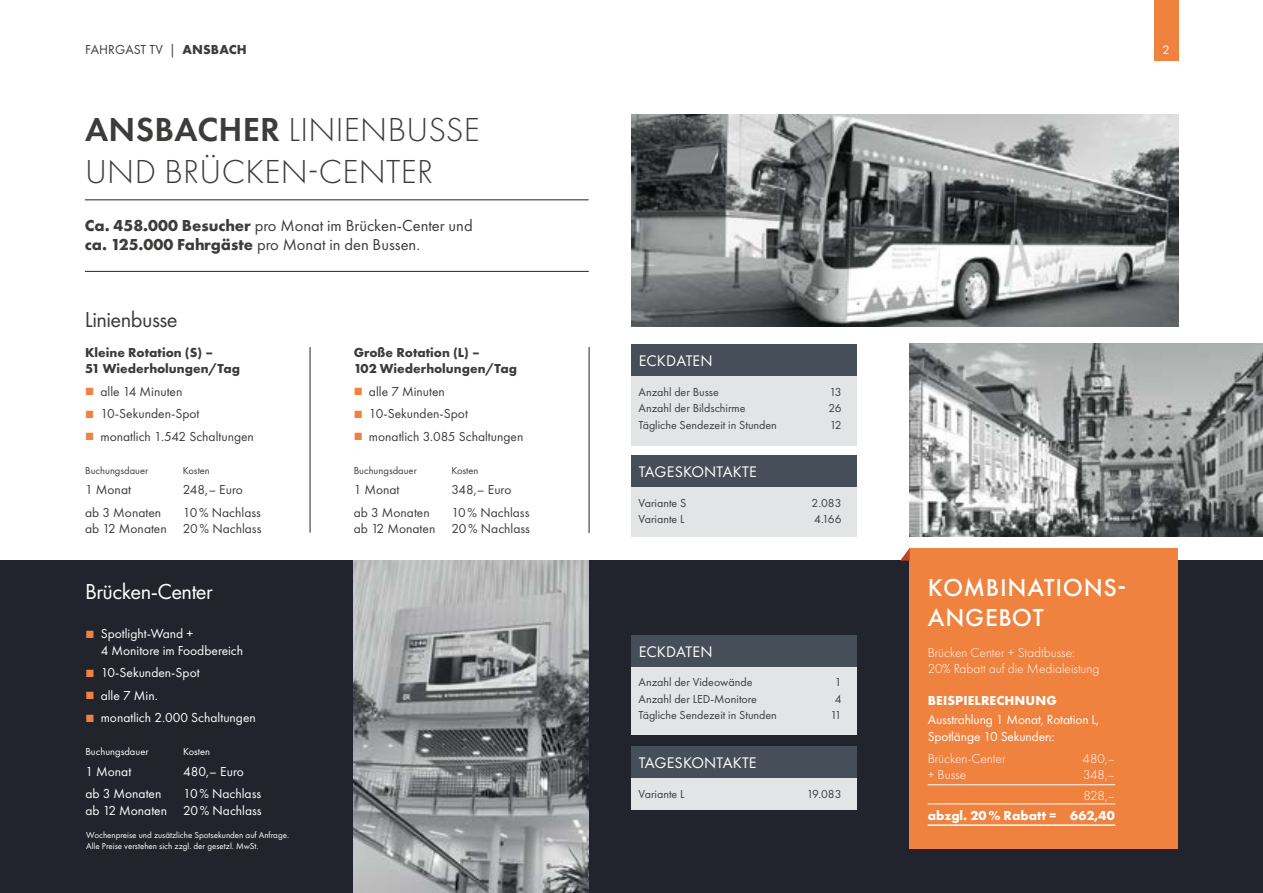
<style>
.page{position:relative;width:1263px;height:893px;background:#fff}
.page>*{position:absolute;margin:0;border:0;box-sizing:border-box;transform-origin:0 0}
.t1{font:300 34.5px/41.4px "Futura PT";letter-spacing:.01em;color:#3c3c3b}
.t2{font:500 25.5px/30.6px "Futura PT";letter-spacing:.03em;color:#fff}
.t3{font:22.5px "Futura PT";letter-spacing:-.025em;color:#fff}
.t4{font:22.5px "Futura PT";letter-spacing:-.025em;color:#3c3c3b}
.t5{font:16.5px/19.8px "Futura PT";color:#3c3c3b}
.t6{font:15.9px "Futura PT";letter-spacing:.01em;color:#fff}
.t7{font:13.5px/16.2px "Futura PT";color:#3c3c3b;text-align:right}
.t8{font:13.5px/16.2px "Futura PT";color:#fff}
.t9{font:300 13.5px/16.2px "Futura PT";color:#fff}
.t10{font:700 13.5px/16.2px "Futura PT";color:#3c3c3b}
.t11{font:700 13.5px "Futura PT";letter-spacing:.01em;color:#fff}
.t12{font:12.75px "Futura PT";color:#fff}
.t13{font:12px "Futura PT";color:#3c3c3b}
.t14{font:10.5px "Futura PT";color:#3c3c3b}
.t15{font:10.5px "Futura PT";color:#fff}
.t16{font:9px/10.8px "Futura PT";color:#fff}
.s1{font-weight:700}
.s2{font-weight:600}
.s3{color:#f08240}
</style>
<div class="page">
<div style="left:1154px;top:0;width:24px;height:60px;background:#f08240"></div>
<div style="left:0;top:561px;width:1263px;height:332px;background:#21242c"></div>
<div style="left:631px;top:635px;width:226px;height:99px;background:#e3e4e6"></div>
<div style="left:631px;top:635px;width:226px;height:32px;background:#464f59"></div>
<div style="left:631px;top:746px;width:226px;height:64px;background:#e3e4e6"></div>
<div style="left:631px;top:746px;width:226px;height:32px;background:#464f59"></div>
<img style="left:910px;top:343px;width:353px;height:194px">
<img style="left:631px;top:115px;width:547px;height:212px">
<div style="left:631px;top:344px;width:226px;height:102px;background:#e3e4e6"></div>
<div style="left:631px;top:344px;width:226px;height:32px;background:#464f59"></div>
<div style="left:631px;top:455px;width:226px;height:82px;background:#e3e4e6"></div>
<div style="left:631px;top:455px;width:226px;height:32px;background:#464f59"></div>
<div style="left:910px;top:548px;width:268px;height:301px;background:#f08240"></div>
<img style="left:354px;top:561px;width:235px;height:332px">
<hr style="left:85px;top:199px;width:504px;height:1px;background:#21242c">
<hr style="left:85px;top:271px;width:504px;height:1px;background:#21242c">
<hr style="left:310px;top:347px;width:1px;height:186px;background:#21242c">
<hr style="left:589px;top:347px;width:1px;height:186px;background:#21242c">
<hr style="left:928px;top:804px;width:187px;height:1px;background:#fff">
<hr style="left:928px;top:784px;width:187px;height:1px;background:#fff">
<hr style="left:928px;top:824px;width:187px;height:2px;background:#fff">
<svg style="left:900px;top:548px;width:10px;height:13px"></svg>
<p class="t7" style="left:85px;top:41px;width:163px">FAHRGAST TV | <span class="s1">ANSBACH</span></p>
<p class="t12" style="left:1162px;top:42px;width:9px">2</p>
<h1 class="t1" style="left:85px;top:109px;width:396px"><span class="s2">ANSBACHER</span> LINIENBUSSE<br>UND BRÜCKEN-CENTER</h1>
<p class="t5" style="left:85px;top:215px;width:389px"><span class="s1">Ca. 458.000 Besucher</span> pro Monat im Brücken-Center und <span class="s1">ca. 125.000 Fahrgäste</span> pro Monat in den Bussen.</p>
<h3 class="t4" style="left:85px;top:306px;width:94px">Linienbusse</h3>
<p class="t10" style="left:85px;top:344px;width:156px">Kleine Rotation (S) –<br>51 Wiederholungen/Tag</p>
<p class="t7" style="left:85px;top:383px;width:99px"><span class="s3">■</span> alle 14 Minuten</p>
<p class="t7" style="left:85px;top:406px;width:116px"><span class="s3">■</span> 10-Sekunden-Spot</p>
<p class="t7" style="left:85px;top:428px;width:170px"><span class="s3">■</span> monatlich 1.542 Schaltungen</p>
<p class="t14" style="left:85px;top:464px;width:65px">Buchungsdauer</p>
<p class="t14" style="left:183px;top:464px;width:28px">Kosten</p>
<p class="t7" style="left:85px;top:482px;width:47px">1 Monat</p>
<p class="t7" style="left:183px;top:482px;width:61px">248,– Euro</p>
<p class="t7" style="left:85px;top:504px;width:78px">ab 3 Monaten</p>
<p class="t7" style="left:85px;top:504px;width:178px">10% Nachlass<br>ab 12 Monaten 20% Nachlass</p>
<h3 class="t3" style="left:85px;top:578px;width:129px">Brücken-Center</h3>
<p class="t8" style="left:101px;top:626px;width:144px;text-indent:-15px"><span class="s3">■</span> Spotlight-Wand +<br>4 Monitore im Foodbereich</p>
<p class="t8" style="left:85px;top:664px;width:116px"><span class="s3">■</span> 10-Sekunden-Spot</p>
<p class="t8" style="left:85px;top:687px;width:74px"><span class="s3">■</span> alle 7 Min.</p>
<p class="t8" style="left:85px;top:710px;width:172px"><span class="s3">■</span> monatlich 2.000 Schaltungen</p>
<p class="t15" style="left:85px;top:746px;width:65px">Buchungsdauer</p>
<p class="t15" style="left:183px;top:746px;width:28px">Kosten</p>
<p class="t8" style="left:85px;top:763px;width:47px">1 Monat</p>
<p class="t8" style="left:183px;top:763px;width:62px">480,– Euro</p>
<p class="t8" style="left:85px;top:786px;width:78px">ab 3 Monaten</p>
<p class="t8" style="left:85px;top:786px;width:178px;text-align:right">10% Nachlass<br>ab 12 Monaten 20% Nachlass</p>
<p class="t16" style="left:86px;top:829px;width:204px">Wochenpreise und zusätzliche Spotsekunden auf Anfrage.<br>Alle Preise verstehen sich zzgl. der gesetzl. MwSt.</p>
<p class="t10" style="left:354px;top:344px;width:165px">Große Rotation (L) –<br>102 Wiederholungen/Tag</p>
<p class="t7" style="left:354px;top:383px;width:93px"><span class="s3">■</span> alle 7 Minuten</p>
<p class="t7" style="left:354px;top:406px;width:116px"><span class="s3">■</span> 10-Sekunden-Spot</p>
<p class="t7" style="left:354px;top:428px;width:171px"><span class="s3">■</span> monatlich 3.085 Schaltungen</p>
<p class="t14" style="left:354px;top:464px;width:65px">Buchungsdauer</p>
<p class="t14" style="left:451px;top:464px;width:28px">Kosten</p>
<p class="t7" style="left:354px;top:482px;width:47px">1 Monat</p>
<p class="t7" style="left:451px;top:482px;width:61px">348,– Euro</p>
<p class="t7" style="left:354px;top:504px;width:78px">ab 3 Monaten</p>
<p class="t7" style="left:354px;top:504px;width:178px">10% Nachlass<br>ab 12 Monaten 20% Nachlass</p>
<p class="t6" style="left:639px;top:351px;width:75px">ECKDATEN</p>
<p class="t13" style="left:639px;top:385px;width:82px">Anzahl der Busse</p>
<p class="t13" style="left:829px;top:385px;width:13px">13</p>
<p class="t13" style="left:639px;top:401px;width:109px">Anzahl der Bildschirme</p>
<p class="t13" style="left:828px;top:401px;width:15px">26</p>
<p class="t13" style="left:639px;top:418px;width:140px">Tägliche Sendezeit in Stunden</p>
<p class="t13" style="left:830px;top:418px;width:13px">12</p>
<p class="t6" style="left:639px;top:462px;width:119px">TAGESKONTAKTE</p>
<p class="t13" style="left:639px;top:496px;width:49px">Variante S</p>
<p class="t13" style="left:811px;top:496px;width:31px">2.083</p>
<p class="t13" style="left:639px;top:512px;width:47px">Variante L</p>
<p class="t13" style="left:814px;top:512px;width:29px">4.166</p>
<p class="t6" style="left:639px;top:642px;width:75px">ECKDATEN</p>
<p class="t13" style="left:639px;top:675px;width:115px">Anzahl der Videowände</p>
<p class="t13" style="left:835px;top:675px;width:8px">1</p>
<p class="t13" style="left:639px;top:692px;width:120px">Anzahl der LED-Monitore</p>
<p class="t13" style="left:835px;top:692px;width:8px">4</p>
<p class="t13" style="left:639px;top:708px;width:140px">Tägliche Sendezeit in Stunden</p>
<p class="t13" style="left:831px;top:708px;width:12px">11</p>
<p class="t6" style="left:639px;top:753px;width:119px">TAGESKONTAKTE</p>
<p class="t13" style="left:639px;top:786px;width:47px">Variante L</p>
<p class="t13" style="left:807px;top:786px;width:36px">19.083</p>
<h2 class="t2" style="left:928px;top:572px;width:200px">KOMBINATIONS-<br>ANGEBOT</h2>
<p class="t9" style="left:928px;top:644px;width:173px">Brücken Center + Stadtbusse:<br>20% Rabatt auf die Medialeistung</p>
<p class="t11" style="left:928px;top:692px;width:131px">BEISPIELRECHNUNG</p>
<p class="t8" style="left:928px;top:712px;width:173px">Ausstrahlung 1 Monat, Rotation L,<br>Spotlänge 10 Sekunden:</p>
<p class="t9" style="left:928px;top:750px;width:79px">Brücken-Center</p>
<p class="t9" style="left:1083px;top:750px;width:34px">480,–</p>
<p class="t9" style="left:928px;top:767px;width:40px">+ Busse</p>
<p class="t9" style="left:1083px;top:764px;width:33px;line-height:20.4px">348,–<br>828,–</p>
<p class="t11" style="left:928px;top:807px;width:189px">abzgl. 20% Rabatt = 662,40</p>
</div>
